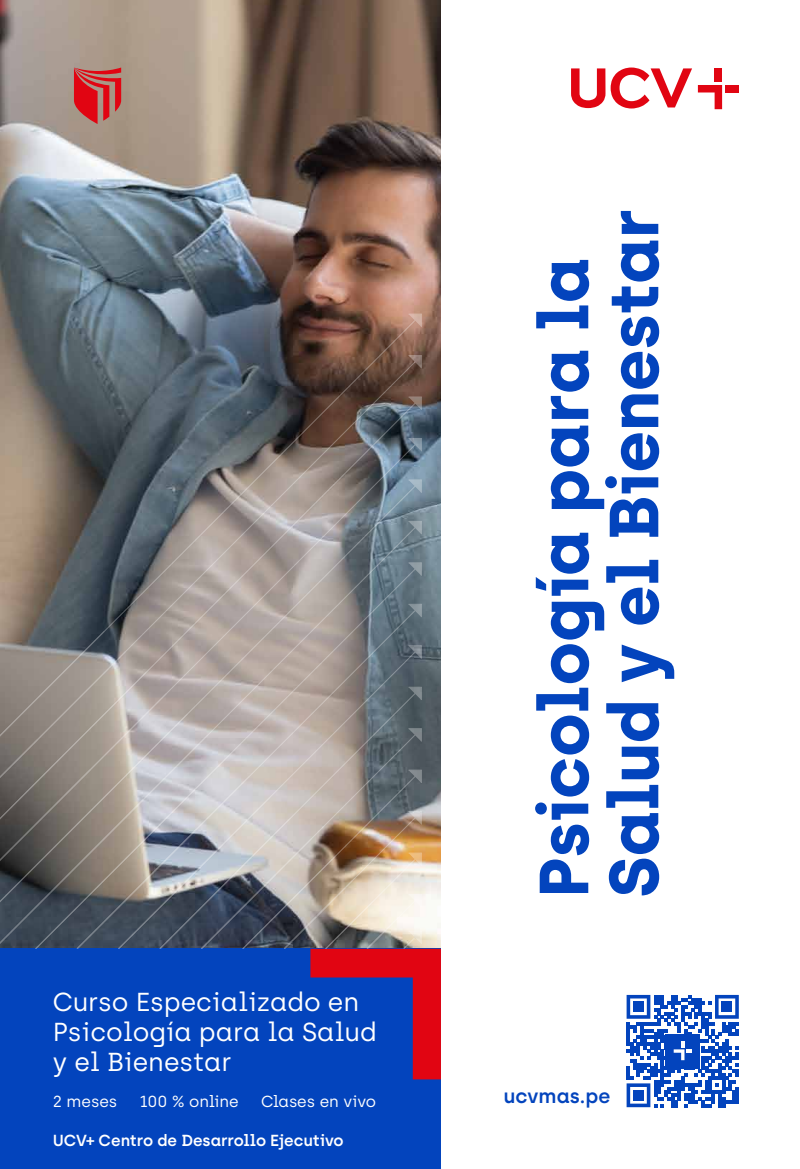
<style>
.page{position:relative;width:800px;height:1169px;background:#fff}
.page>*{position:absolute;margin:0;border:0;box-sizing:border-box;transform-origin:0 0}
.t1{font:700 69.4px/70px "Archia";letter-spacing:-.005em;color:#0344bd}
.t2{font:26px/30px "Archia";letter-spacing:-.005em;color:#fff}
.t3{font:600 20px "Archia";color:#0344bd}
.t4{font:600 16px "Archia";letter-spacing:-.01em;color:#fff}
.t5{font:16px "Archia";letter-spacing:-.01em;color:#fff}
</style>
<div class="page">
<img style="left:0;top:0;width:441px;height:629px">
<svg style="left:627px;top:994px;width:112px;height:113px"></svg>
<svg style="left:571px;top:67px;width:121px;height:41px"></svg>
<svg style="left:698px;top:85px;width:24px;height:24px"></svg>
<div style="left:715px;top:68px;width:7px;height:14px;background:#e10512"></div>
<div style="left:725px;top:85px;width:14px;height:7px;background:#e10512"></div>
<svg style="left:74px;top:67px;width:47px;height:57px;background:#c74646"></svg>
<div style="left:0;top:948px;width:441px;height:220px;background:#0344bd"></div>
<img style="left:0;top:312px;width:423px;height:317px">
<svg style="left:407px;top:313px;width:15px;height:15px"></svg>
<svg style="left:0;top:629px;width:441px;height:450px"></svg>
<p class="t2" style="left:53px;top:986px;width:325px">Curso Especializado en<br>Psicología para la Salud y el Bienestar</p>
<p class="t5" style="left:53px;top:1091px;width:66px">2 meses</p>
<p class="t5" style="left:140px;top:1091px;width:101px">100 % online</p>
<p class="t5" style="left:261px;top:1091px;width:117px">Clases en vivo</p>
<p class="t4" style="left:53px;top:1130px;width:292px">UCV+ Centro de Desarrollo Ejecutivo</p>
<h1 class="t1" style="left:528px;top:897px;width:690px;rotate:-90deg">Psicología para la<br>Salud y el Bienestar</h1>
<p class="t3" style="left:503px;top:1083px;width:108px">ucvmas.pe</p>
</div>
